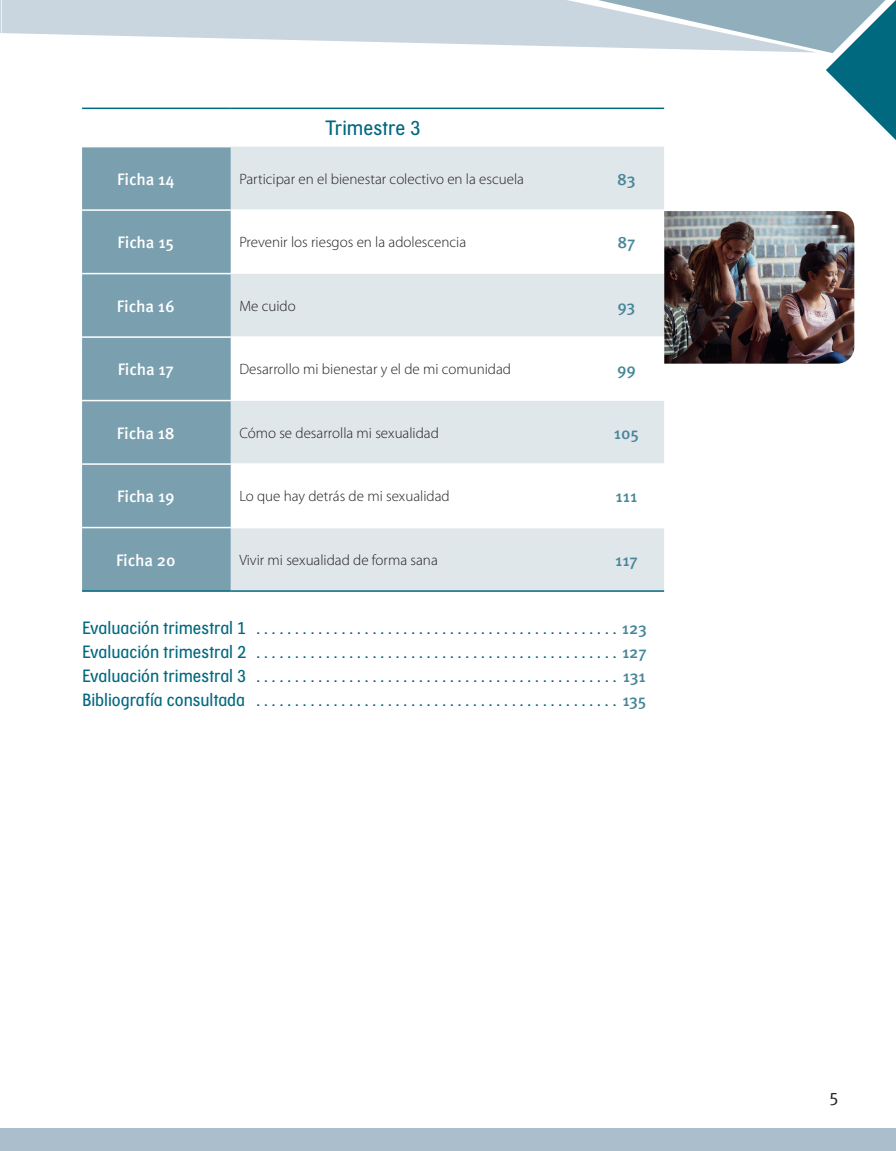
<style>
.page{position:relative;width:896px;height:1151px;background:#fff}
.page>*{position:absolute;margin:0;border:0;box-sizing:border-box;transform-origin:0 0}
.t1{font:21px "Skilt Gothic";letter-spacing:-.005em;color:#00687f}
.t2{font:18px/24px "Skilt Gothic";letter-spacing:-.005em;color:#00687f;text-align:justify}
.t3{font:18px "Meta Pro";color:#231f20}
.t4{font:500 16.5px "Meta Pro";color:#fff}
.t5{font:500 16.5px "Meta Pro";letter-spacing:-.005em;color:#47869a}
.t6{font:300 15px "Myriad Pro";color:#231f20}
.s1{font-family:"Meta Pro";font-weight:500;font-size:16.5px;color:#47869a}
</style>
<div class="page">
<div style="left:1px;top:1128px;width:894px;height:23px;background:#aabfcb"></div>
<svg style="left:2px;top:0;width:507px;height:45px;background:#d0dbe3"></svg>
<img style="left:664px;top:211px;width:190px;height:153px">
<div style="left:82px;top:147px;width:149px;height:443px;background:#7aa0b0"></div>
<div style="left:231px;top:147px;width:433px;height:443px;background:#e0e7eb"></div>
<svg style="left:231px;top:211px;width:433px;height:189px"></svg>
<svg style="left:231px;top:465px;width:433px;height:62px"></svg>
<hr style="left:82px;top:108px;width:149px;height:1px;background:#00687f">
<hr style="left:231px;top:108px;width:379px;height:1px;background:#00687f">
<hr style="left:82px;top:209px;width:149px;height:2px;background:#fff">
<hr style="left:231px;top:209px;width:379px;height:2px;background:#fff">
<hr style="left:610px;top:209px;width:54px;height:2px;background:#fff">
<hr style="left:82px;top:273px;width:149px;height:1px;background:#fff">
<hr style="left:82px;top:336px;width:149px;height:2px;background:#fff">
<hr style="left:231px;top:336px;width:379px;height:2px;background:#fff">
<hr style="left:610px;top:336px;width:54px;height:2px;background:#fff">
<hr style="left:82px;top:400px;width:149px;height:1px;background:#fff">
<hr style="left:82px;top:463px;width:149px;height:2px;background:#fff">
<hr style="left:82px;top:527px;width:149px;height:1px;background:#fff">
<hr style="left:82px;top:590px;width:149px;height:2px;background:#00687f">
<hr style="left:231px;top:590px;width:379px;height:2px;background:#00687f">
<hr style="left:610px;top:590px;width:54px;height:2px;background:#00687f">
<hr style="left:231px;top:527px;width:379px;height:1px;background:#fff">
<hr style="left:610px;top:527px;width:54px;height:1px;background:#fff">
<hr style="left:231px;top:463px;width:379px;height:2px;background:#fff">
<hr style="left:610px;top:463px;width:54px;height:2px;background:#fff">
<svg style="left:0;top:0;width:2px;height:33px"></svg>
<svg style="left:0;top:1128px;width:1px;height:23px"></svg>
<svg style="left:509px;top:0;width:387px;height:160px"></svg>
<p class="t1" style="left:325px;top:116px;width:96px">Trimestre 3</p>
<p class="t4" style="left:117px;top:168px;width:59px">Ficha 14</p>
<p class="t6" style="left:239px;top:171px;width:286px">Participar en el bienestar colectivo en la escuela</p>
<p class="t5" style="left:617px;top:168px;width:20px">83</p>
<p class="t4" style="left:117px;top:232px;width:58px">Ficha 15</p>
<p class="t6" style="left:239px;top:234px;width:228px">Prevenir los riesgos en la adolescencia</p>
<p class="t5" style="left:617px;top:232px;width:20px">87</p>
<p class="t4" style="left:117px;top:295px;width:59px">Ficha 16</p>
<p class="t6" style="left:239px;top:298px;width:58px">Me cuido</p>
<p class="t5" style="left:617px;top:295px;width:19px">93</p>
<p class="t4" style="left:118px;top:359px;width:58px">Ficha 17</p>
<p class="t6" style="left:239px;top:361px;width:273px">Desarrollo mi bienestar y el de mi comunidad</p>
<p class="t5" style="left:617px;top:359px;width:20px">99</p>
<p class="t4" style="left:117px;top:422px;width:59px">Ficha 18</p>
<p class="t6" style="left:239px;top:425px;width:201px">Cómo se desarrolla mi sexualidad</p>
<p class="t5" style="left:613px;top:422px;width:27px">105</p>
<p class="t4" style="left:117px;top:486px;width:59px">Ficha 19</p>
<p class="t6" style="left:239px;top:488px;width:212px">Lo que hay detrás de mi sexualidad</p>
<p class="t5" style="left:615px;top:486px;width:23px">111</p>
<p class="t4" style="left:116px;top:549px;width:61px">Ficha 20</p>
<p class="t6" style="left:239px;top:551px;width:200px">Vivir mi sexualidad de forma sana</p>
<p class="t5" style="left:615px;top:549px;width:24px">117</p>
<p class="t2" style="left:82px;top:616px;width:566px">Evaluación trimestral 1 . . . . . . . . . . . . . . . . . . . . . . . . . . . . . . . . . . . . . . . . . . . . . . . <span class="s1">123<br></span>Evaluación trimestral 2 . . . . . . . . . . . . . . . . . . . . . . . . . . . . . . . . . . . . . . . . . . . . . . . <span class="s1">127<br></span>Evaluación trimestral 3 . . . . . . . . . . . . . . . . . . . . . . . . . . . . . . . . . . . . . . . . . . . . . . . <span class="s1">131<br></span>Bibliografía consultada . . . . . . . . . . . . . . . . . . . . . . . . . . . . . . . . . . . . . . . . . . . . . . . <span class="s1">135</span></p>
<p class="t3" style="left:829px;top:1084px;width:11px">5</p>
</div>
